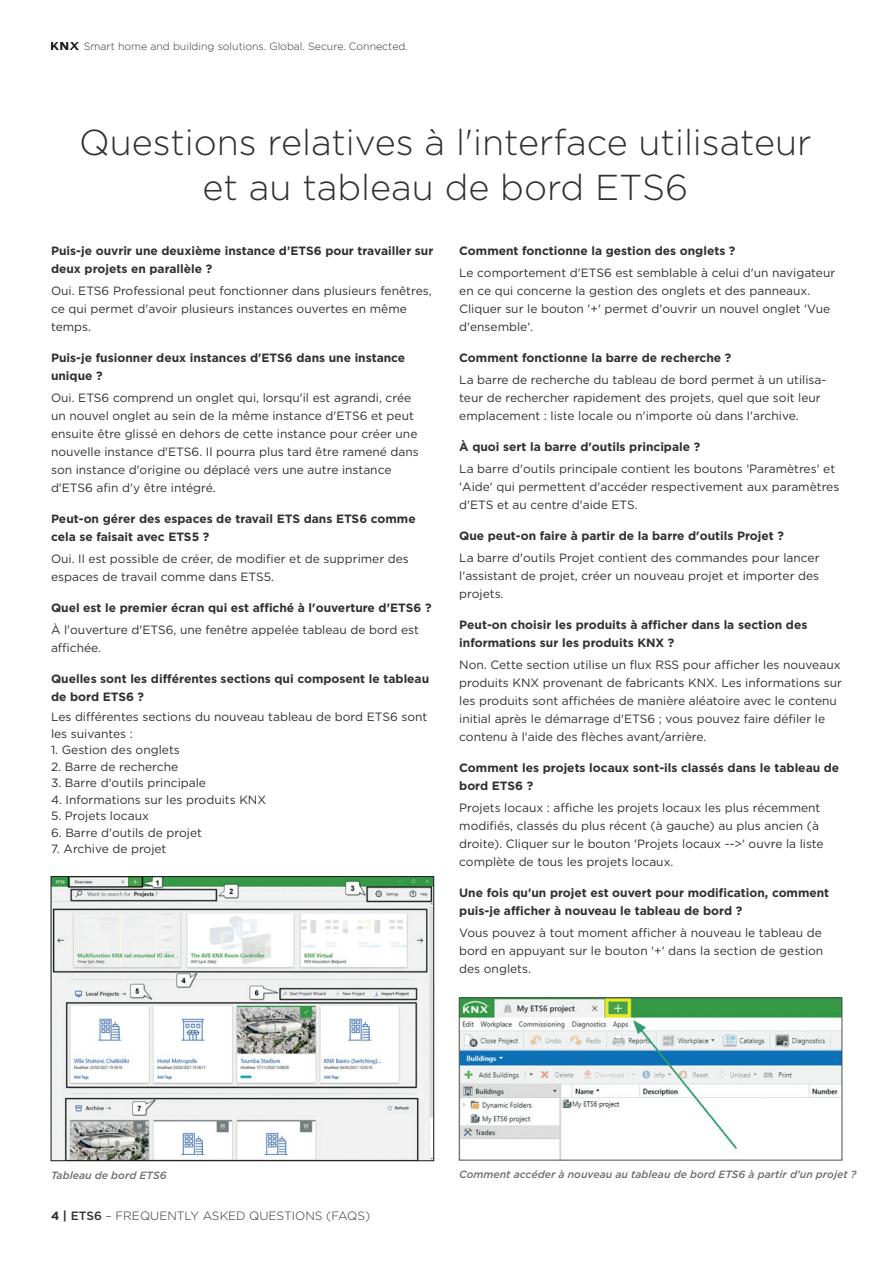
<style>
.page{position:relative;width:893px;height:1263px;background:#fff}
.page>*{position:absolute;margin:0;border:0;box-sizing:border-box;transform-origin:0 0}
.t1{font:300 36px/45px "Gotham";color:#312f30;text-align:center}
.t2{font:12px/18px "Gotham";color:#312f30}
.t3{font:700 12px/18px "Gotham";color:#312f30}
.t4{font:300 12px "Gotham";color:#312f30}
.t5{font:italic 500 10.5px "Gotham";color:#6c6d70}
.t6{font:300 10.5px "Gotham";color:#312f30}
.s1{font-weight:700}
.s2{font-weight:500}
</style>
<div class="page">
<img style="left:51px;top:42px;width:27px;height:8px">
<img style="left:53px;top:878px;width:379px;height:281px">
<div style="left:51px;top:876px;width:383px;height:285px;border:1px solid #231f20"></div>
<img style="left:461px;top:1000px;width:379px;height:158px">
<div style="left:459px;top:998px;width:383px;height:162px;border:1px solid #4b4c4d"></div>
<p class="t6" style="left:84px;top:39px;width:326px">Smart home and building solutions. Global. Secure. Connected.</p>
<h1 class="t1" style="left:79px;top:119px;width:734px">Questions relatives à l'interface utilisateur et au tableau de bord ETS6</h1>
<p class="t3" style="left:51px;top:241px;width:384px">Puis-je ouvrir une deuxième instance d'ETS6 pour travailler sur deux projets en parallèle ?</p>
<p class="t2" style="left:51px;top:281px;width:382px">Oui. ETS6 Professional peut fonctionner dans plusieurs fenêtres, ce qui permet d'avoir plusieurs instances ouvertes en même temps.</p>
<p class="t3" style="left:51px;top:348px;width:356px">Puis-je fusionner deux instances d'ETS6 dans une instance unique ?</p>
<p class="t2" style="left:51px;top:388px;width:369px">Oui. ETS6 comprend un onglet qui, lorsqu'il est agrandi, crée un nouvel onglet au sein de la même instance d'ETS6 et peut ensuite être glissé en dehors de cette instance pour créer une nouvelle instance d'ETS6. Il pourra plus tard être ramené dans son instance d'origine ou déplacé vers une autre instance d'ETS6 afin d'y être intégré.</p>
<p class="t3" style="left:51px;top:509px;width:366px">Peut-on gérer des espaces de travail ETS dans ETS6 comme cela se faisait avec ETS5 ?</p>
<p class="t2" style="left:51px;top:549px;width:359px">Oui. Il est possible de créer, de modifier et de supprimer des espaces de travail comme dans ETS5.</p>
<p class="t3" style="left:51px;top:598px;width:382px">Quel est le premier écran qui est affiché à l'ouverture d'ETS6 ?</p>
<p class="t2" style="left:51px;top:620px;width:369px">À l'ouverture d'ETS6, une fenêtre appelée tableau de bord est affichée.</p>
<p class="t3" style="left:51px;top:669px;width:380px">Quelles sont les différentes sections qui composent le tableau de bord ETS6 ?</p>
<p class="t2" style="left:51px;top:709px;width:378px;line-height:16.5px">Les différentes sections du nouveau tableau de bord ETS6 sont les suivantes :</p>
<p class="t2" style="left:51px;top:741px;width:130px">1. Gestion des onglets</p>
<p class="t2" style="left:51px;top:757px;width:129px">2. Barre de recherche</p>
<p class="t2" style="left:51px;top:774px;width:157px">3. Barre d'outils principale</p>
<p class="t2" style="left:51px;top:790px;width:217px">4. Informations sur les produits KNX</p>
<p class="t2" style="left:51px;top:807px;width:99px">5. Projets locaux</p>
<p class="t2" style="left:51px;top:823px;width:152px">6. Barre d'outils de projet</p>
<p class="t2" style="left:51px;top:840px;width:117px">7. Archive de projet</p>
<p class="t3" style="left:459px;top:241px;width:278px">Comment fonctionne la gestion des onglets ?</p>
<p class="t2" style="left:459px;top:263px;width:378px">Le comportement d'ETS6 est semblable à celui d'un navigateur en ce qui concerne la gestion des onglets et des panneaux.<br>Cliquer sur le bouton '+' permet d'ouvrir un nouvel onglet 'Vue d'ensemble'.</p>
<p class="t3" style="left:459px;top:348px;width:274px">Comment fonctionne la barre de recherche ?</p>
<p class="t2" style="left:459px;top:370px;width:369px">La barre de recherche du tableau de bord permet à un utilisa&shy;teur de rechercher rapidement des projets, quel que soit leur emplacement : liste locale ou n'importe où dans l'archive.</p>
<p class="t3" style="left:459px;top:437px;width:242px">À quoi sert la barre d'outils principale ?</p>
<p class="t2" style="left:459px;top:459px;width:382px">La barre d'outils principale contient les boutons 'Paramètres' et 'Aide' qui permettent d'accéder respectivement aux paramètres d'ETS et au centre d'aide ETS.</p>
<p class="t3" style="left:459px;top:526px;width:326px">Que peut-on faire à partir de la barre d'outils Projet ?</p>
<p class="t2" style="left:459px;top:548px;width:362px;text-align:justify">La barre d'outils Projet contient des commandes pour lancer l'assistant de projet, créer un nouveau projet et importer des projets.</p>
<p class="t3" style="left:459px;top:615px;width:350px">Peut-on choisir les produits à afficher dans la section des informations sur les produits KNX ?</p>
<p class="t2" style="left:459px;top:655px;width:384px">Non. Cette section utilise un flux RSS pour afficher les nouveaux produits KNX provenant de fabricants KNX. Les informations sur les produits sont affichées de manière aléatoire avec le contenu initial après le démarrage d'ETS6 ; vous pouvez faire défiler le contenu à l'aide des flèches avant/arrière.</p>
<p class="t3" style="left:459px;top:758px;width:382px">Comment les projets locaux sont-ils classés dans le tableau de bord ETS6 ?</p>
<p class="t2" style="left:459px;top:798px;width:366px">Projets locaux : affiche les projets locaux les plus récemment modifiés, classés du plus récent (à gauche) au plus ancien (à droite). Cliquer sur le bouton 'Projets locaux --&gt;' ouvre la liste complète de tous les projets locaux.</p>
<p class="t3" style="left:459px;top:883px;width:371px">Une fois qu'un projet est ouvert pour modification, comment puis-je afficher à nouveau le tableau de bord ?</p>
<p class="t2" style="left:459px;top:923px;width:366px;text-align:justify">Vous pouvez à tout moment afficher à nouveau le tableau de bord en appuyant sur le bouton '+' dans la section de gestion des onglets.</p>
<p class="t5" style="left:51px;top:1168px;width:117px">Tableau de bord ETS6</p>
<p class="t5" style="left:459px;top:1167px;width:399px">Comment accéder à nouveau au tableau de bord ETS6 à partir d'un projet ?</p>
<p class="t4" style="left:51px;top:1208px;width:321px"><span class="s1">4 |</span> <span class="s2">ETS6</span> – FREQUENTLY ASKED QUESTIONS (FAQS)</p>
</div>
